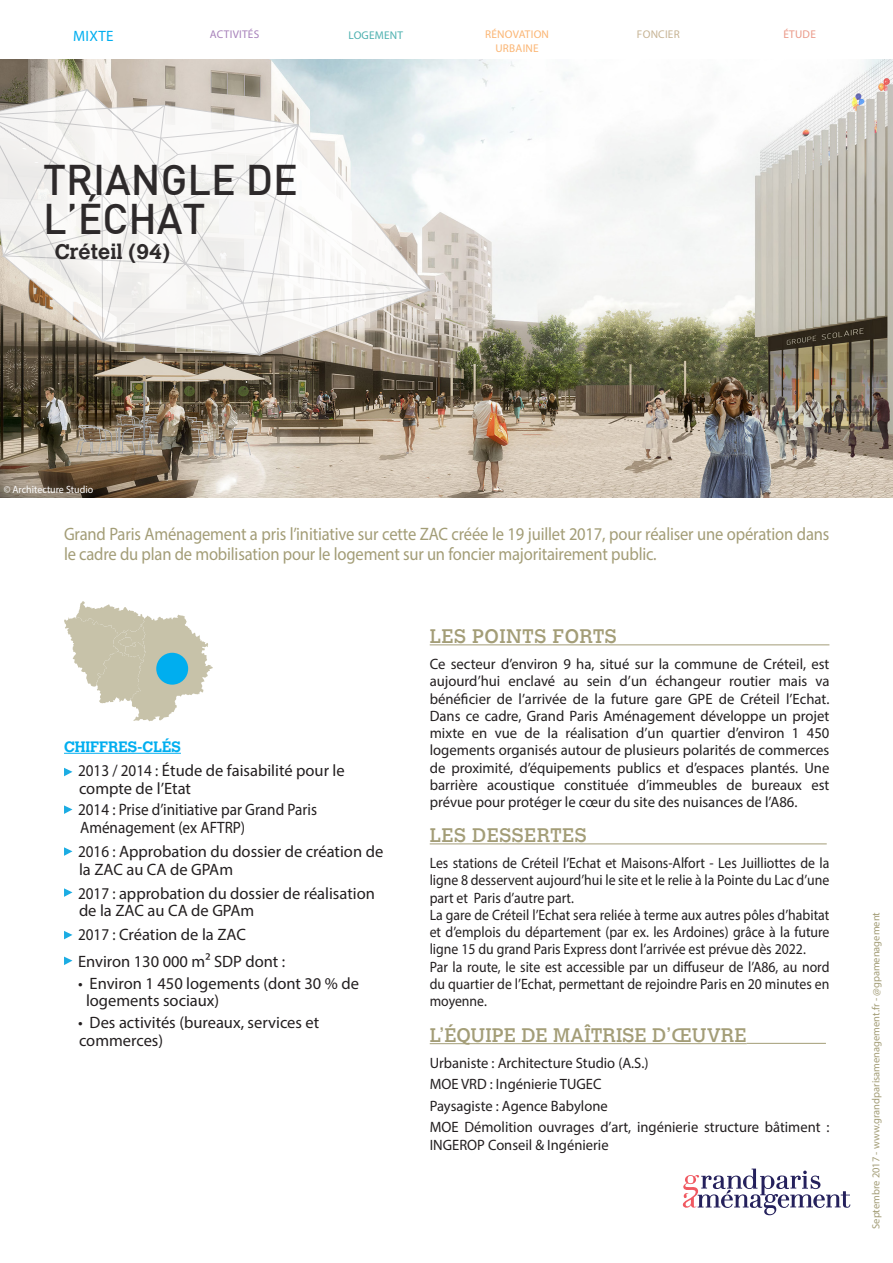
<style>
.page{position:relative;width:893px;height:1263px;background:#fff}
.page>*{position:absolute;margin:0;border:0;box-sizing:border-box;transform-origin:0 0}
.t1{font:500 42px/39px "DIN";color:#231f20}
.t2{font:700 21px "Calvert";color:#231f20}
.t3{font:19.5px "Calvert";letter-spacing:.01em;color:#a39d77}
.t4{font:18px/19.5px "Myriad Pro";letter-spacing:-.01em;color:#a39d77;scale:.92 1}
.t5{font:16.5px/17.7px "Myriad Pro";color:#231f20;scale:.92 1}
.t6{font:16.5px/17.7px "Myriad Pro";color:#231f20}
.t7{font:15px/17.2px "Myriad Pro";color:#231f20;text-align:justify}
.t8{font:15px/17.2px "Myriad Pro";color:#231f20;text-align:justify;scale:.92 1}
.t9{font:700 15px "Calvert";color:#00aeef}
.t10{font:15px "Myriad Pro";letter-spacing:.02em;color:#00aeef}
.t11{font:11.25px/13.5px "Myriad Pro";letter-spacing:.02em;color:#fbb573;text-align:center}
.t12{font:11.25px "Myriad Pro";letter-spacing:.02em;color:#a781ba}
.t13{font:11.25px "Myriad Pro";letter-spacing:.02em;color:#4eb1b0}
.t14{font:11.25px "Myriad Pro";letter-spacing:.02em;color:#c7b495}
.t15{font:11.25px "Myriad Pro";letter-spacing:.02em;color:#ea9887}
.t16{font:10.5px "Myriad Pro";color:#a39d77}
.t17{font:10.5px "Myriad Pro";color:#fff;scale:.95 1}
</style>
<div class="page">
<img style="left:0;top:60px;width:893px;height:437px">
<svg style="left:64px;top:601px;width:149px;height:120px"></svg>
<div style="left:156px;top:653px;width:32px;height:32px;background:#00aeef;border-radius:50%"></div>
<svg style="left:0;top:89px;width:432px;height:268px"></svg>
<hr style="left:430px;top:644px;width:399px;height:1px;background:#a39d77">
<hr style="left:430px;top:843px;width:397px;height:1px;background:#a39d77">
<hr style="left:430px;top:1043px;width:317px;height:1px;background:#a39d77">
<hr style="left:747px;top:1043px;width:79px;height:1px;background:#a39d77">
<hr style="left:64px;top:753px;width:117px;height:1px;background:#00aeef">
<svg style="left:64px;top:768px;width:8px;height:8px"></svg>
<svg style="left:64px;top:805px;width:8px;height:9px"></svg>
<svg style="left:64px;top:847px;width:8px;height:9px"></svg>
<svg style="left:64px;top:888px;width:8px;height:9px"></svg>
<svg style="left:64px;top:931px;width:8px;height:8px"></svg>
<svg style="left:64px;top:956px;width:8px;height:9px"></svg>
<svg style="left:682px;top:1168px;width:168px;height:47px"></svg>
<p class="t10" style="left:73px;top:27px;width:42px">MIXTE</p>
<p class="t12" style="left:210px;top:27px;width:51px">ACTIVITÉS</p>
<p class="t13" style="left:349px;top:28px;width:56px">LOGEMENT</p>
<p class="t11" style="left:485px;top:28px;width:65px">RÉNOVATION<br>URBAINE</p>
<p class="t14" style="left:637px;top:27px;width:44px">FONCIER</p>
<p class="t15" style="left:783px;top:27px;width:34px">ÉTUDE</p>
<h1 class="t1" style="left:43px;top:158px;width:256px">TRIANGLE DE<br>L’ÉCHAT</h1>
<h2 class="t2" style="left:55px;top:238px;width:117px">Créteil (94)</h2>
<p class="t17" style="left:4px;top:483px;width:96px">© Architecture Studio</p>
<p class="t4" style="left:64px;top:524px;width:833px">Grand Paris Aménagement a pris l’initiative sur cette ZAC créée le 19 juillet 2017, pour réaliser une opération dans le cadre du plan de mobilisation pour le logement sur un foncier majoritairement public.</p>
<p class="t9" style="left:64px;top:737px;width:118px">CHIFFRES-CLÉS</p>
<p class="t5" style="left:78px;top:761px;width:291px">2013 / 2014 : Étude de faisabilité pour le compte de l’Etat</p>
<p class="t5" style="left:78px;top:800px;width:261px">2014 : Prise d’initiative par Grand Paris</p>
<p class="t5" style="left:80px;top:818px;width:181px">Aménagement (ex AFTRP)</p>
<p class="t5" style="left:78px;top:842px;width:333px">2016 : Approbation du dossier de création de la ZAC au CA de GPAm</p>
<p class="t5" style="left:78px;top:884px;width:324px">2017 : approbation du dossier de réalisation de la ZAC au CA de GPAm</p>
<p class="t5" style="left:78px;top:926px;width:184px">2017 : Création de la ZAC</p>
<p class="t6" style="left:78px;top:952px;width:209px">Environ 130 000 m² SDP dont :</p>
<p class="t6" style="left:86px;top:974px;width:275px;text-indent:-8px">• Environ 1 450 logements (dont 30 % de logements sociaux)</p>
<p class="t6" style="left:78px;top:1013px;width:243px">• Des activités (bureaux, services et commerces)</p>
<p class="t3" style="left:430px;top:625px;width:189px">LES POINTS FORTS</p>
<p class="t7" style="left:430px;top:655px;width:401px">Ce secteur d’environ 9 ha, situé sur la commune de Créteil, est aujourd’hui enclavé au sein d’un échangeur routier mais va bénéficier de l’arrivée de la future gare GPE de Créteil l’Echat.<br>Dans ce cadre, Grand Paris Aménagement développe un projet mixte en vue de la réalisation d’un quartier d’environ 1 450 logements organisés autour de plusieurs polarités de commerces de proximité, d’équipements publics et d’espaces plantés. Une barrière acoustique constituée d’immeubles de bureaux est prévue pour protéger le cœur du site des nuisances de l’A86.</p>
<p class="t3" style="left:430px;top:824px;width:159px">LES DESSERTES</p>
<p class="t8" style="left:430px;top:854px;width:436px">Les stations de Créteil l’Echat et Maisons-Alfort - Les Juilliottes de la ligne 8 desservent aujourd’hui le site et le relie à la Pointe du Lac d’une part et Paris d’autre part.</p>
<p class="t8" style="left:430px;top:906px;width:436px">La gare de Créteil l’Echat sera reliée à terme aux autres pôles d’habitat et d’emplois du département (par ex. les Ardoines) grâce à la future ligne 15 du grand Paris Express dont l’arrivée est prévue dès 2022.</p>
<p class="t8" style="left:430px;top:958px;width:436px">Par la route, le site est accessible par un diffuseur de l’A86, au nord du quartier de l’Echat, permettant de rejoindre Paris en 20 minutes en moyenne.</p>
<p class="t3" style="left:430px;top:1024px;width:318px">L’ÉQUIPE DE MAÎTRISE D’ŒUVRE</p>
<p class="t7" style="left:430px;top:1054px;width:220px">Urbaniste : Architecture Studio (A.S.)</p>
<p class="t7" style="left:430px;top:1075px;width:173px">MOE VRD : Ingénierie TUGEC</p>
<p class="t7" style="left:430px;top:1097px;width:179px">Paysagiste : Agence Babylone</p>
<p class="t7" style="left:430px;top:1118px;width:401px">MOE Démolition ouvrages d’art, ingénierie structure bâtiment :<br>INGEROP Conseil &amp; Ingénierie</p>
<p class="t16" style="left:870px;top:1229px;width:318px;rotate:-90deg">Septembre 2017 - www.grandparisamenagement.fr - @gpamenagement</p>
</div>
